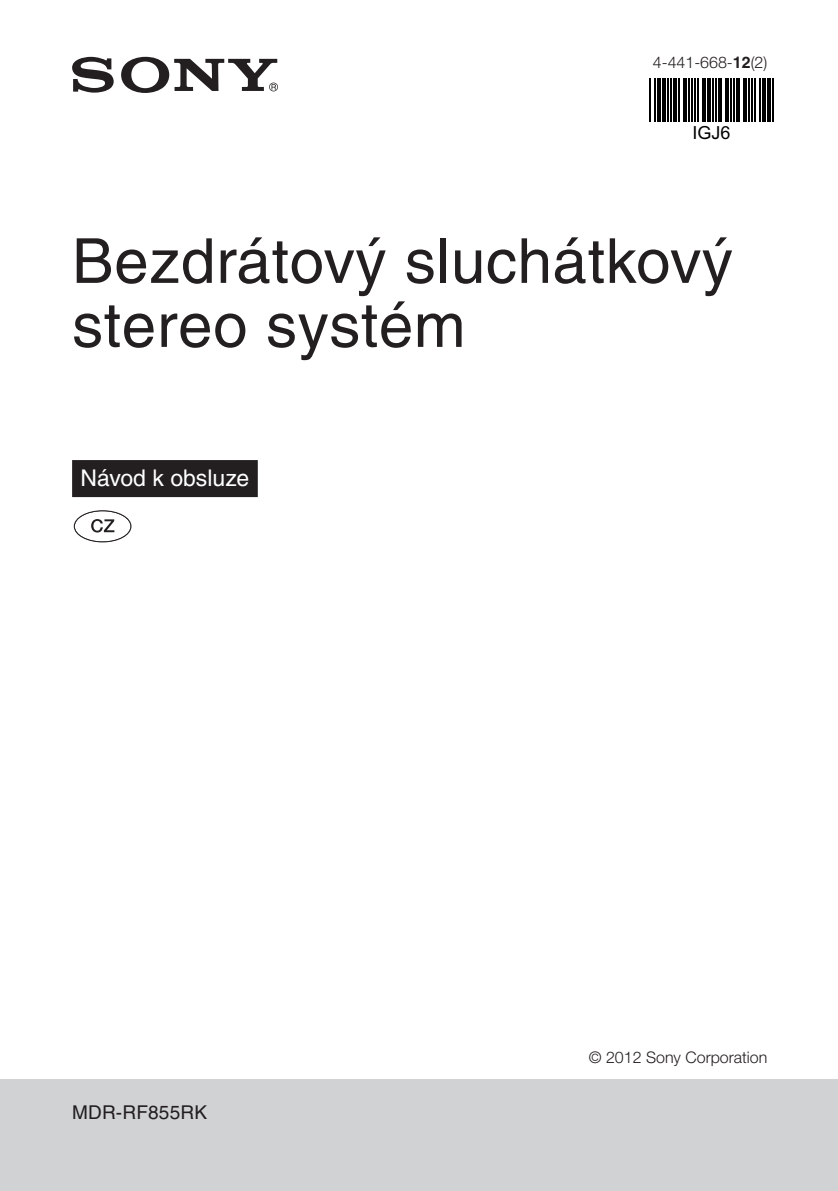
<style>
.page{position:relative;width:838px;height:1191px;background:#fff}
.page>*{position:absolute;margin:0;border:0;box-sizing:border-box;transform-origin:0 0}
.t1{font:62px/64px "Helvetica CE";letter-spacing:.01em;color:#231f20}
.t2{font:23px "Helvetica CE";color:#fff}
.t3{font:19px "Helvetica CE";letter-spacing:.01em;color:#231f20}
.t4{font:18px "Arial";color:#000}
.t5{font:300 16px "Helvetica Neue CE";color:#231f20}
.s1{font-family:"Helvetica CE";font-weight:700}
</style>
<div class="page">
<div style="left:0;top:1079px;width:838px;height:111px;background:#d1d2d4"></div>
<div style="left:72px;top:460px;width:186px;height:37px;background:#231f20"></div>
<div style="left:74px;top:510px;width:57px;height:32px;border:1px solid #231f20;border-radius:50%"></div>
<svg style="left:91px;top:519px;width:23px;height:13px"></svg>
<svg style="left:72px;top:57px;width:42px;height:36px"></svg>
<svg style="left:121px;top:57px;width:157px;height:36px"></svg>
<svg style="left:649px;top:78px;width:125px;height:44px"></svg>
<hr style="left:649px;top:78px;width:2px;height:43px;background:#000">
<hr style="left:655px;top:78px;width:1px;height:43px;background:#000">
<hr style="left:657px;top:78px;width:4px;height:43px;background:#000">
<hr style="left:662px;top:78px;width:4px;height:43px;background:#000">
<hr style="left:667px;top:78px;width:2px;height:43px;background:#000">
<hr style="left:670px;top:78px;width:2px;height:43px;background:#000">
<hr style="left:673px;top:78px;width:4px;height:43px;background:#000">
<hr style="left:678px;top:78px;width:1px;height:43px;background:#000">
<hr style="left:683px;top:78px;width:4px;height:43px;background:#000">
<hr style="left:688px;top:78px;width:1px;height:43px;background:#000">
<hr style="left:691px;top:78px;width:1px;height:43px;background:#000">
<hr style="left:694px;top:78px;width:1px;height:43px;background:#000">
<hr style="left:697px;top:78px;width:1px;height:43px;background:#000">
<hr style="left:702px;top:78px;width:3px;height:43px;background:#000">
<hr style="left:707px;top:78px;width:3px;height:43px;background:#000">
<hr style="left:712px;top:78px;width:1px;height:43px;background:#000">
<hr style="left:715px;top:78px;width:1px;height:43px;background:#000">
<hr style="left:718px;top:78px;width:3px;height:43px;background:#000">
<hr style="left:725px;top:78px;width:3px;height:43px;background:#000">
<hr style="left:730px;top:78px;width:1px;height:43px;background:#000">
<hr style="left:733px;top:78px;width:1px;height:43px;background:#000">
<hr style="left:736px;top:78px;width:3px;height:43px;background:#000">
<hr style="left:743px;top:78px;width:3px;height:43px;background:#000">
<hr style="left:748px;top:78px;width:1px;height:43px;background:#000">
<hr style="left:751px;top:78px;width:1px;height:43px;background:#000">
<hr style="left:754px;top:78px;width:1px;height:43px;background:#000">
<hr style="left:759px;top:78px;width:1px;height:43px;background:#000">
<hr style="left:762px;top:78px;width:3px;height:43px;background:#000">
<hr style="left:767px;top:78px;width:3px;height:43px;background:#000">
<hr style="left:772px;top:78px;width:1px;height:43px;background:#000">
<p class="t5" style="left:653px;top:57px;width:116px">4-441-668-<span class="s1">12</span>(2)</p>
<p class="t4" style="left:692px;top:122px;width:40px">IGJ6</p>
<h1 class="t1" style="left:72px;top:234px;width:662px">Bezdrátový sluchátkový stereo systém</h1>
<h2 class="t2" style="left:81px;top:468px;width:170px">Návod k obsluze</h2>
<p class="t3" style="left:72px;top:1104px;width:136px">MDR-RF855RK</p>
<p class="t5" style="left:589px;top:1051px;width:180px">© 2012 Sony Corporation</p>
</div>
